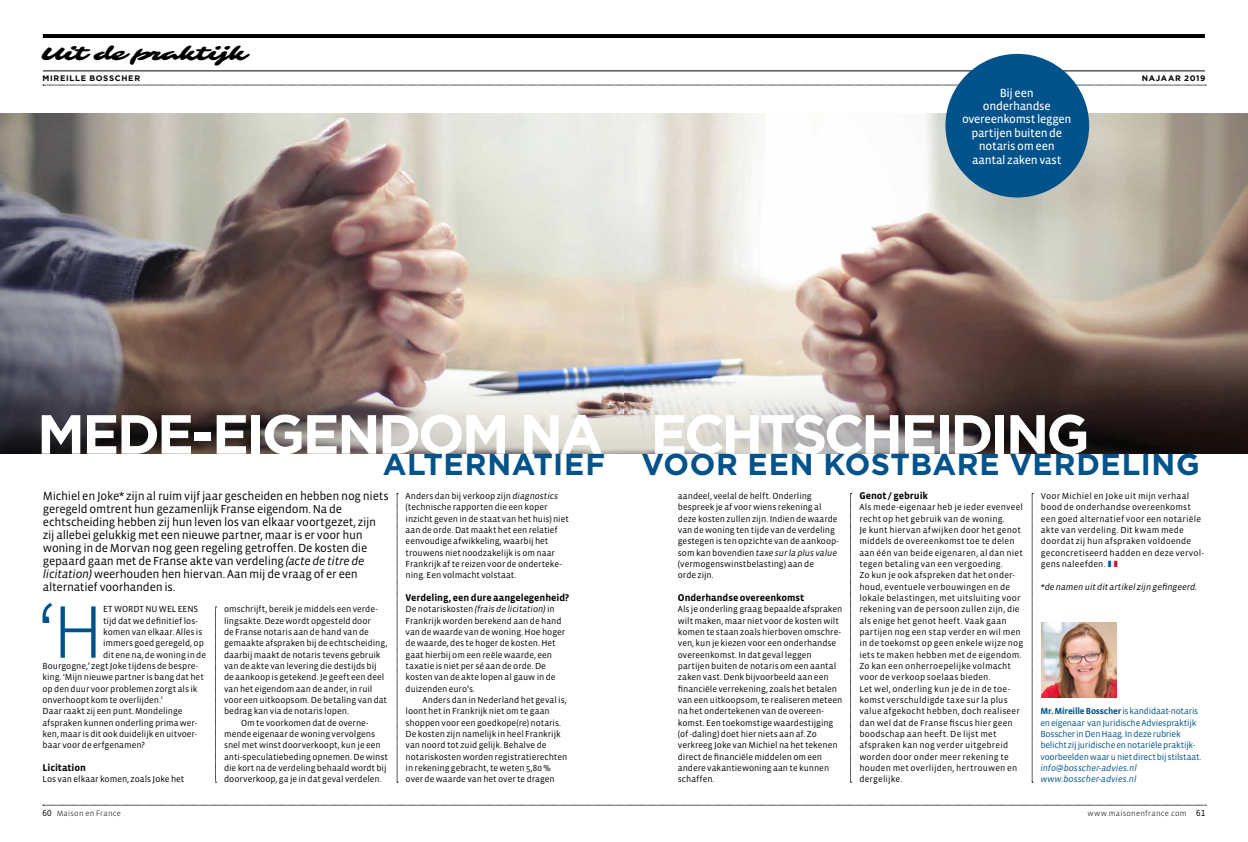
<style>
.page{position:relative;width:1248px;height:842px;background:#fff}
.page>*{position:absolute;margin:0;border:0;box-sizing:border-box;transform-origin:0 0}
.t1{font:300 76.1px "Vista Sans";color:#00528b}
.t2{font:700 55.1px "Gotham";letter-spacing:-.055em;color:#fff}
.t3{font:700 30.1px "Gotham";letter-spacing:.02em;color:#00528b}
.t4{font:19px "Sarina";letter-spacing:-.02em;color:#000;scale:1.25 1}
.t5{font:12px/13px "Vista Sans";letter-spacing:-.015em;color:#000}
.t6{font:12px/13.3px "Vista Sans Reg";letter-spacing:-.025em;color:#fff;text-align:center}
.t7{font:700 10px "Vista Sans";letter-spacing:-.005em;color:#000}
.t8{font:9px/11.3px "Vista Sans";color:#000}
.t9{font:9px/11.3px "Vista Sans";letter-spacing:.02em;color:#000}
.t10{font:9px/11.3px "Vista Sans";letter-spacing:-.02em;color:#00528b}
.t11{font:italic 9px/11.3px "Vista Sans";letter-spacing:-.005em;color:#00528b}
.t12{font:italic 9px "Vista Sans";letter-spacing:-.005em;color:#000}
.t13{font:300 8px "Vista Sans";letter-spacing:.03em;color:#000}
.t14{font:700 8px "Gotham";letter-spacing:.085em;color:#000}
.s1{font-style:italic}
.s2{color:#005eab}
.s3{color:#ececed}
.s4{color:#d10e25}
.s5{font-weight:700}
.s6{font-family:"Vista Sans Alt";font-weight:400;font-size:9px}
</style>
<div class="page">
<img style="left:0;top:113px;width:624px;height:161px">
<img style="left:624px;top:113px;width:623px;height:161px">
<hr style="left:43px;top:34px;width:1161px;height:4px;background:#000">
<hr style="left:43px;top:70px;width:1161px;height:1px;background:#000">
<svg style="left:43px;top:85px;width:1162px;height:1px"></svg>
<svg style="left:43px;top:805px;width:1162px;height:1px"></svg>
<svg style="left:1031px;top:493px;width:2px;height:290px"></svg>
<svg style="left:397px;top:493px;width:1px;height:290px"></svg>
<svg style="left:850px;top:493px;width:1px;height:290px"></svg>
<svg style="left:215px;top:607px;width:1px;height:176px"></svg>
<img style="left:1041px;top:622px;width:75px;height:75px">
<div style="left:945px;top:54px;width:144px;height:143px;background:#00528b;border-radius:50%"></div>
<img style="left:0;top:274px;width:1247px;height:180px">
<h3 class="t4" style="left:42px;top:42px;width:166px">Uit de praktijk</h3>
<p class="t14" style="left:43px;top:73px;width:99px">MIREILLE BOSSCHER</p>
<p class="t14" style="left:1141px;top:73px;width:65px">NAJAAR 2019</p>
<h3 class="t6" style="left:962px;top:86px;width:111px">Bij een<br>onderhandse overeenkomst leggen partijen buiten de notaris om een aantal zaken vast</h3>
<h2 class="t2" style="left:37px;top:398px;width:1053px">MEDE-EIGENDOM NA ECHTSCHEIDING</h2>
<h3 class="t3" style="left:383px;top:444px;width:818px">ALTERNATIEF VOOR EEN KOSTBARE VERDELING</h3>
<p class="t5" style="left:43px;top:490px;width:347px">Michiel en Joke* zijn al ruim vijf jaar gescheiden en hebben nog niets geregeld omtrent hun gezamenlijk Franse eigendom. Na de echtscheiding hebben zij hun leven los van elkaar voortgezet, zijn zij allebei gelukkig met een nieuwe partner, maar is er voor hun woning in de Morvan nog geen regeling getroffen. De kosten die gepaard gaan met de Franse akte van verdeling <span class="s1">(acte de titre de licitation)</span> weerhouden hen hiervan. Aan mij de vraag of er een alternatief voorhanden is.</p>
<p class="t8" style="left:677px;top:490px;width:162px">aandeel, veelal de helft. Onderling bespreek je af voor wiens rekening al deze kosten zullen zijn. Indien de waarde van de woning ten tijde van de verdeling gestegen is ten opzichte van de aankoop&shy;som kan bovendien <span class="s1">taxe sur la plus value </span>(vermogenswinstbelasting) aan de<br>orde zijn.</p>
<p class="t7" style="left:677px;top:592px;width:128px">Onderhandse overeenkomst</p>
<p class="t8" style="left:677px;top:604px;width:166px">Als je onderling graag bepaalde afspraken wilt maken, maar niet voor de kosten wilt komen te staan zoals hierboven omschre&shy;ven, kun je kiezen voor een onderhandse overeenkomst. In dat geval leggen partijen buiten de notaris om een aantal zaken vast. Denk bijvoorbeeld aan een financiële verrekening, zoals het betalen van een uitkoopsom, te realiseren meteen na het ondertekenen van de overeen&shy;komst. Een toekomstige waardestijging (of -daling) doet hier niets aan af. Zo verkreeg Joke van Michiel na het tekenen direct de financiële middelen om een andere vakantiewoning aan te kunnen schaffen.</p>
<p class="t8" style="left:405px;top:490px;width:165px">Anders dan bij verkoop zijn <span class="s1">diagnostics </span>(technische rapporten die een koper inzicht geven in de staat van het huis) niet aan de orde. Dat maakt het een relatief eenvoudige afwikkeling, waarbij het trouwens niet noodzakelijk is om naar Frankrijk af te reizen voor de onderteke&shy;ning. Een volmacht volstaat.</p>
<p class="t7" style="left:405px;top:592px;width:165px">Verdeling, een dure aangelegenheid?</p>
<p class="t8" style="left:405px;top:604px;width:161px">De notariskosten <span class="s1">(frais de licitation)</span> in Frankrijk worden berekend aan de hand van de waarde van de woning. Hoe hoger de waarde, des te hoger de kosten. Het gaat hierbij om een reële waarde, een taxatie is niet per sé aan de orde. De kosten van de akte lopen al gauw in de duizenden euro’s.</p>
<p class="t8" style="left:405px;top:695px;width:163px;text-indent:17px">Anders dan in Nederland het geval is, loont het in Frankrijk niet om te gaan shoppen voor een goedkope(re) notaris.<br>De kosten zijn namelijk in heel Frankrijk van noord tot zuid gelijk. Behalve de notariskosten worden registratierechten in rekening gebracht, te weten 5,80 % over de waarde van het over te dragen</p>
<h1 class="t1" style="left:39px;top:593px;width:66px">‘H</h1>
<p class="t8" style="left:103px;top:604px;width:96px">ET WORDT NU WEL EENS</p>
<p class="t8" style="left:224px;top:604px;width:155px">omschrijft, bereik je middels een verde-</p>
<p class="t8" style="left:224px;top:615px;width:148px">lingsakte. Deze wordt opgesteld door</p>
<p class="t8" style="left:224px;top:626px;width:146px">de Franse notaris aan de hand van de</p>
<p class="t8" style="left:224px;top:638px;width:165px">gemaakte afspraken bij de echtscheiding,</p>
<p class="t8" style="left:224px;top:649px;width:158px">daarbij maakt de notaris tevens gebruik</p>
<p class="t8" style="left:224px;top:661px;width:154px">van de akte van levering die destijds bij</p>
<p class="t8" style="left:224px;top:672px;width:162px">de aankoop is getekend. Je geeft een deel</p>
<p class="t8" style="left:224px;top:683px;width:150px">van het eigendom aan de ander, in ruil</p>
<p class="t8" style="left:224px;top:695px;width:164px">voor een uitkoopsom. De betaling van dat</p>
<p class="t8" style="left:224px;top:706px;width:126px">bedrag kan via de notaris lopen.</p>
<p class="t8" style="left:241px;top:717px;width:129px">Om te voorkomen dat de overne-</p>
<p class="t8" style="left:224px;top:729px;width:152px">mende eigenaar de woning vervolgens</p>
<p class="t8" style="left:224px;top:740px;width:158px">snel met winst doorverkoopt, kun je een</p>
<p class="t8" style="left:224px;top:751px;width:165px">anti-speculatiebeding opnemen. De winst</p>
<p class="t8" style="left:224px;top:763px;width:164px">die kort na de verdeling behaald wordt bij</p>
<p class="t8" style="left:224px;top:774px;width:159px">doorverkoop, ga je in dat geval verdelen.</p>
<p class="t8" style="left:103px;top:615px;width:96px">tijd dat we definitief los-</p>
<p class="t8" style="left:103px;top:626px;width:101px">komen van elkaar. Alles is</p>
<p class="t8" style="left:103px;top:638px;width:102px">immers goed geregeld, op</p>
<p class="t8" style="left:103px;top:649px;width:104px">dit ene na, de woning in de</p>
<p class="t8" style="left:43px;top:661px;width:157px">Bourgogne,’ zegt Joke tijdens de bespre-</p>
<p class="t8" style="left:43px;top:672px;width:163px">king. ‘Mijn nieuwe partner is bang dat het</p>
<p class="t8" style="left:43px;top:683px;width:156px">op den duur voor problemen zorgt als ik</p>
<p class="t8" style="left:43px;top:695px;width:122px">onverhoopt kom te overlijden.’</p>
<p class="t8" style="left:43px;top:706px;width:141px">Daar raakt zij een punt. Mondelinge</p>
<p class="t8" style="left:43px;top:717px;width:156px">afspraken kunnen onderling prima wer-</p>
<p class="t8" style="left:43px;top:729px;width:156px">ken, maar is dit ook duidelijk en uitvoer-</p>
<p class="t8" style="left:43px;top:740px;width:104px">baar voor de erfgenamen?</p>
<p class="t7" style="left:43px;top:763px;width:45px">Licitation</p>
<p class="t8" style="left:43px;top:774px;width:143px">Los van elkaar komen, zoals Joke het</p>
<p class="t7" style="left:859px;top:490px;width:70px">Genot / gebruik</p>
<p class="t9" style="left:859px;top:502px;width:165px">Als mede-eigenaar heb je ieder evenveel recht op het gebruik van de woning.<br>Je kunt hiervan afwijken door het genot middels de overeenkomst toe te delen aan één van beide eigenaren, al dan niet tegen betaling van een vergoeding.<br>Zo kun je ook afspreken dat het onder&shy;houd, eventuele verbouwingen en de lokale belastingen, met uitsluiting voor rekening van de persoon zullen zijn, die als enige het genot heeft. Vaak gaan partijen nog een stap verder en wil men in de toekomst op geen enkele wijze nog iets te maken hebben met de eigendom.<br>Zo kan een onherroepelijke volmacht voor de verkoop soelaas bieden.<br>Let wel, onderling kun je de in de toe&shy;komst verschuldigde taxe sur la plus value afgekocht hebben, doch realiseer dan wel dat de Franse fiscus hier geen boodschap aan heeft. De lijst met afspraken kan nog verder uitgebreid worden door onder meer rekening te houden met overlijden, hertrouwen en dergelijke.</p>
<p class="t9" style="left:1040px;top:490px;width:164px">Voor Michiel en Joke uit mijn verhaal bood de onderhandse overeenkomst een goed alternatief voor een notariële akte van verdeling. Dit kwam mede doordat zij hun afspraken voldoende geconcretiseerd hadden en deze vervol&shy;gens naleefden. <span class="s2">■</span> <span class="s3">■</span> <span class="s4">■</span></p>
<p class="t12" style="left:1040px;top:582px;width:158px">*de namen uit dit artikel zijn gefingeerd.</p>
<p class="t10" style="left:1040px;top:706px;width:162px"><span class="s5">Mr. Mireille Bosscher</span> is kandidaat-notaris en eigenaar van Juridische Adviespraktijk Bosscher in Den Haag. In deze rubriek belicht zij juridische en notariële praktijk&shy;voorbeelden waar u niet direct bij stilstaat.</p>
<p class="t11" style="left:1040px;top:763px;width:98px">info@bosscher-advies.nl www.bosscher-advies.nl</p>
<p class="t13" style="left:43px;top:810px;width:80px"><span class="s6">60</span> Maison en France</p>
<p class="t13" style="left:1087px;top:810px;width:119px">www.maisonenfrance.com <span class="s6">61</span></p>
</div>
